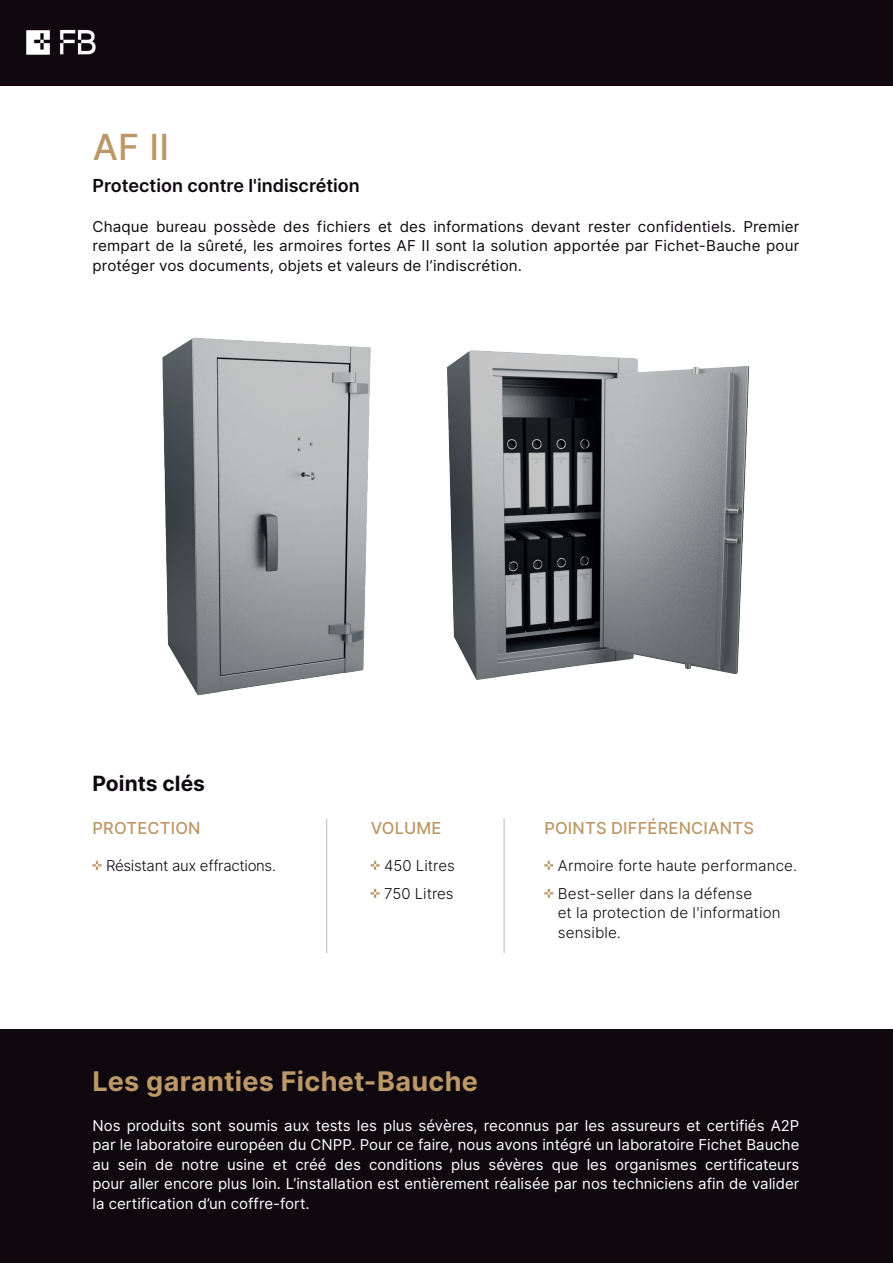
<style>
.page{position:relative;width:893px;height:1263px;background:#fff}
.page>*{position:absolute;margin:0;border:0;box-sizing:border-box;transform-origin:0 0}
.t1{font:500 36px "Inter";color:#bc9767}
.t2{font:700 27px "Inter";letter-spacing:.01em;color:#bc9767}
.t3{font:700 21px "Inter";color:#0f090f}
.t4{font:600 18px "Inter";color:#0f090f}
.t5{font:500 16.5px "Inter";letter-spacing:.01em;color:#bc9767}
.t6{font:15px/19.5px "Inter";color:#fff;text-align:justify}
.t7{font:15px/19.5px "Inter";letter-spacing:.005em;color:#0f090f;text-align:justify}
.t8{font:300 15px/28px "Inter";color:#0f090f}
.t9{font:300 15px "Inter";letter-spacing:-.02em;color:#0f090f}
</style>
<div class="page">
<img style="left:162px;top:337px;width:209px;height:359px">
<img style="left:447px;top:350px;width:303px;height:330px">
<div style="left:0;top:1029px;width:893px;height:234px;background:#0f090f"></div>
<div style="left:0;top:0;width:893px;height:85px;background:#0f090f"></div>
<hr style="left:326px;top:818px;width:1px;height:135px;background:#bcbab8">
<hr style="left:504px;top:818px;width:1px;height:135px;background:#bcbab8">
<svg style="left:92px;top:861px;width:9px;height:9px"></svg>
<svg style="left:371px;top:861px;width:9px;height:9px"></svg>
<svg style="left:371px;top:889px;width:9px;height:9px"></svg>
<svg style="left:544px;top:861px;width:9px;height:9px"></svg>
<svg style="left:544px;top:889px;width:9px;height:9px"></svg>
<img style="left:26px;top:29px;width:70px;height:26px">
<h1 class="t1" style="left:93px;top:120px;width:78px">AF II</h1>
<p class="t4" style="left:92px;top:172px;width:269px">Protection contre l'indiscrétion</p>
<p class="t7" style="left:92px;top:216px;width:708px">Chaque bureau possède des fichiers et des informations devant rester confidentiels. Premier rempart de la sûreté, les armoires fortes AF II sont la solution apportée par Fichet-Bauche pour protéger vos documents, objets et valeurs de l’indiscrétion.</p>
<h3 class="t3" style="left:92px;top:768px;width:114px">Points clés</h3>
<p class="t5" style="left:93px;top:816px;width:110px">PROTECTION</p>
<p class="t9" style="left:106px;top:855px;width:171px">Résistant aux effractions.</p>
<p class="t5" style="left:371px;top:816px;width:72px">VOLUME</p>
<p class="t8" style="left:384px;top:851px;width:72px">450 Litres<br>750 Litres</p>
<p class="t5" style="left:544px;top:816px;width:211px">POINTS DIFFÉRENCIANTS</p>
<p class="t8" style="left:558px;top:851px;width:241px">Armoire forte haute performance.<br>Best-seller dans la défense</p>
<p class="t8" style="left:558px;top:903px;width:224px;line-height:19.5px">et la protection de l'information sensible.</p>
<h2 class="t2" style="left:92px;top:1061px;width:387px">Les garanties Fichet-Bauche</h2>
<p class="t6" style="left:92px;top:1115px;width:708px">Nos produits sont soumis aux tests les plus sévères, reconnus par les assureurs et certifiés A2P par le laboratoire européen du CNPP. Pour ce faire, nous avons intégré un laboratoire Fichet Bauche au sein de notre usine et créé des conditions plus sévères que les organismes certificateurs pour aller encore plus loin. L’installation est entièrement réalisée par nos techniciens afin de valider la certification d’un coffre-fort.</p>
</div>
